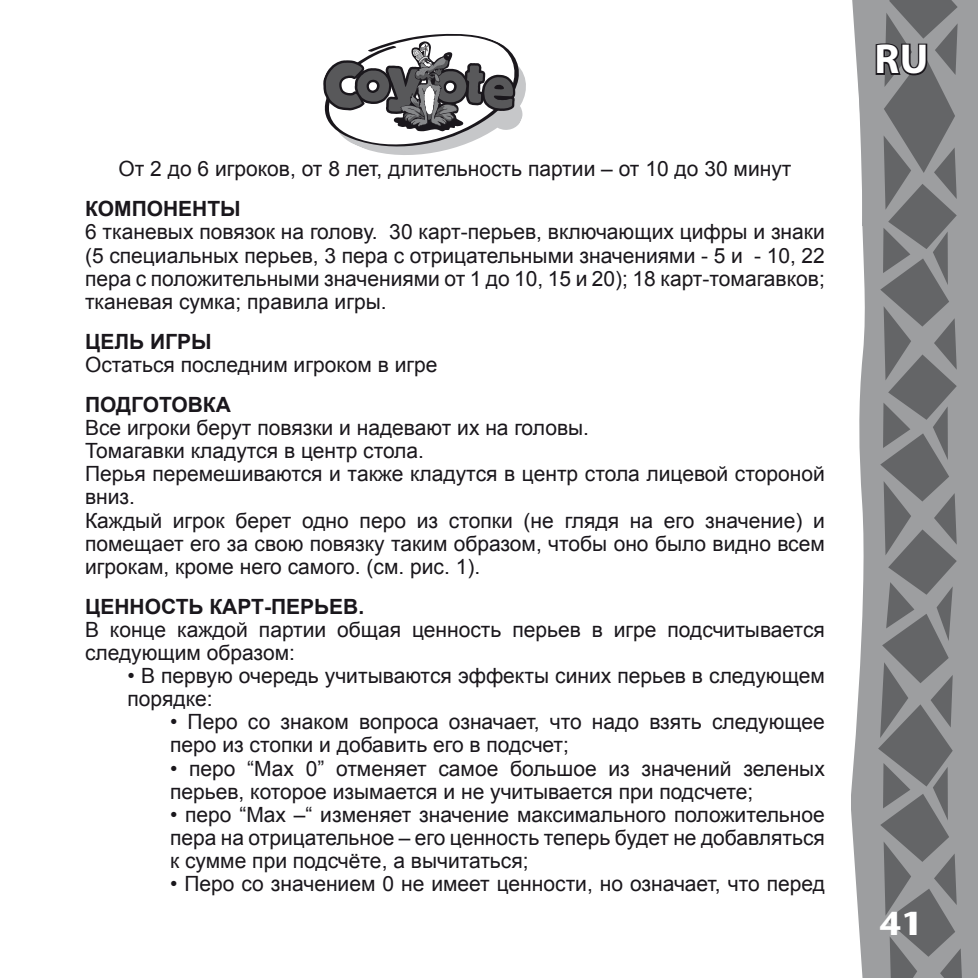
<style>
.page{position:relative;width:978px;height:978px;background:#fff}
.page>*{position:absolute;margin:0;border:0;box-sizing:border-box;transform-origin:0 0}
.t1{font:700 42px "Myriad Pro";color:#fff}
.t2{font:700 33px "Stone Sans ITC";color:#fff}
.t3{font:21px/23.1px "Arial";color:#1a171c}
.t4{font:700 21px "Arial";color:#1a171c}
</style>
<div class="page">
<svg style="left:323px;top:33px;width:203px;height:122px"></svg>
<svg style="left:851px;top:0;width:127px;height:978px;background:#8f9092"></svg>
<p class="t3" style="left:118px;top:158px;width:674px">От 2 до 6 игроков, от 8 лет, длительность партии – от 10 до 30 минут</p>
<p class="t4" style="left:85px;top:195px;width:157px">КОМПОНЕНТЫ</p>
<p class="t3" style="left:85px;top:221px;width:741px;text-align:justify">6 тканевых повязок на голову. 30 карт-перьев, включающих цифры и знаки (5 специальных перьев, 3 пера с отрицательными значениями - 5 и - 10, 22 пера с положительными значениями от 1 до 10, 15 и 20); 18 карт-томагавков; тканевая сумка; правила игры.</p>
<p class="t4" style="left:85px;top:328px;width:128px">ЦЕЛЬ ИГРЫ</p>
<p class="t3" style="left:85px;top:353px;width:354px">Остаться последним игроком в игре</p>
<p class="t4" style="left:85px;top:391px;width:147px">ПОДГОТОВКА</p>
<p class="t3" style="left:85px;top:416px;width:506px">Все игроки берут повязки и надевают их на головы.</p>
<p class="t3" style="left:85px;top:440px;width:341px">Томагавки кладутся в центр стола.</p>
<p class="t3" style="left:85px;top:463px;width:741px">Перья перемешиваются и также кладутся в центр стола лицевой стороной вниз.</p>
<p class="t3" style="left:85px;top:509px;width:741px;text-align:justify">Каждый игрок берет одно перо из стопки (не глядя на его значение) и помещает его за свою повязку таким образом, чтобы оно было видно всем игрокам, кроме него самого. (cм. рис. 1).</p>
<p class="t4" style="left:85px;top:593px;width:281px">ЦЕННОСТЬ КАРТ-ПЕРЬЕВ.</p>
<p class="t3" style="left:85px;top:618px;width:741px">В конце каждой партии общая ценность перьев в игре подсчитывается следующим образом:</p>
<p class="t3" style="left:128px;top:664px;width:699px">• В первую очередь учитываются эффекты синих перьев в следующем порядке:</p>
<p class="t3" style="left:170px;top:711px;width:656px">• Перо со знаком вопроса означает, что надо взять следующее перо из стопки и добавить его в подсчет;</p>
<p class="t3" style="left:170px;top:757px;width:656px">• перо “Max 0” отменяет самое большое из значений зеленых перьев, которое изымается и не учитывается при подсчете;</p>
<p class="t3" style="left:170px;top:803px;width:656px;text-align:justify">• перо “Max –“ изменяет значение максимального положительное пера на отрицательное – его ценность теперь будет не добавляться к сумме при подсчёте, а вычитаться;</p>
<p class="t3" style="left:170px;top:872px;width:656px">• Перо со значением 0 не имеет ценности, но означает, что перед</p>
<p class="t1" style="left:874px;top:36px;width:56px">RU</p>
<p class="t2" style="left:879px;top:902px;width:46px">41</p>
</div>
